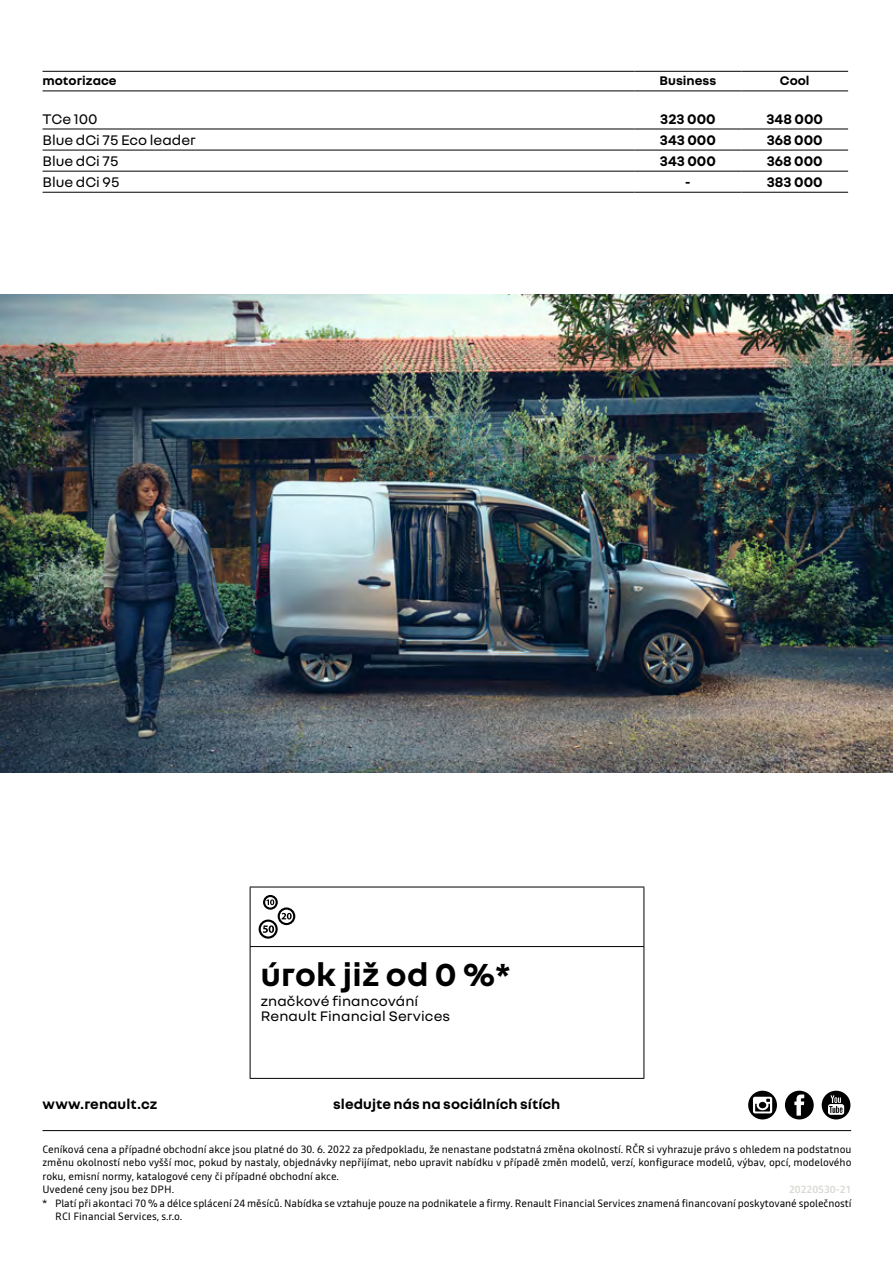
<style>
.page{position:relative;width:893px;height:1263px;background:#fff}
.page>*{position:absolute;margin:0;border:0;box-sizing:border-box;transform-origin:0 0}
.t1{font:700 34.5px "Nouvel R";letter-spacing:.01em;color:#000}
.t2{font:700 15px "Nouvel R";color:#000}
.t3{font:15px/15px "Nouvel R";color:#000}
.t4{font:700 13.5px "Nouvel R";color:#000}
.t5{font:10.5px/13.5px "Read";color:#000}
.t6{font:500 10.5px "Read";color:#dad9d3}
</style>
<div class="page">
<hr style="left:43px;top:1130px;width:808px;height:1px;background:#000">
<div style="left:822px;top:1091px;width:28px;height:28px;background:#000;border-radius:50%"></div>
<svg style="left:828px;top:1095px;width:16px;height:20px"></svg>
<div style="left:785px;top:1091px;width:29px;height:28px;background:#000;border-radius:50%"></div>
<svg style="left:794px;top:1094px;width:10px;height:21px"></svg>
<hr style="left:43px;top:91px;width:592px;height:1px;background:#000">
<hr style="left:634px;top:91px;width:107px;height:1px;background:#000">
<hr style="left:741px;top:91px;width:107px;height:1px;background:#000">
<hr style="left:43px;top:71px;width:592px;height:1px;background:#000">
<hr style="left:634px;top:71px;width:107px;height:1px;background:#000">
<hr style="left:741px;top:71px;width:107px;height:1px;background:#000">
<hr style="left:43px;top:129px;width:592px;height:1px;background:#000">
<hr style="left:634px;top:129px;width:107px;height:1px;background:#000">
<hr style="left:741px;top:129px;width:107px;height:1px;background:#000">
<hr style="left:43px;top:150px;width:592px;height:1px;background:#000">
<hr style="left:634px;top:150px;width:107px;height:1px;background:#000">
<hr style="left:741px;top:150px;width:107px;height:1px;background:#000">
<hr style="left:43px;top:171px;width:592px;height:1px;background:#000">
<hr style="left:634px;top:171px;width:107px;height:1px;background:#000">
<hr style="left:741px;top:171px;width:107px;height:1px;background:#000">
<hr style="left:43px;top:192px;width:592px;height:1px;background:#000">
<hr style="left:634px;top:192px;width:107px;height:1px;background:#000">
<hr style="left:741px;top:192px;width:107px;height:1px;background:#000">
<svg style="left:748px;top:1091px;width:29px;height:28px"></svg>
<svg style="left:753px;top:1097px;width:19px;height:16px"></svg>
<svg style="left:251px;top:888px;width:393px;height:190px"></svg>
<hr style="left:250px;top:887px;width:394px;height:1px;background:#000">
<hr style="left:250px;top:887px;width:1px;height:59px;background:#000">
<hr style="left:644px;top:887px;width:1px;height:59px;background:#000">
<hr style="left:250px;top:946px;width:394px;height:1px;background:#000">
<hr style="left:250px;top:947px;width:1px;height:131px;background:#000">
<hr style="left:644px;top:947px;width:1px;height:131px;background:#000">
<hr style="left:250px;top:1078px;width:394px;height:1px;background:#000">
<svg style="left:259px;top:895px;width:36px;height:44px"></svg>
<img style="left:0;top:294px;width:893px;height:478px">
<p class="t4" style="left:43px;top:72px;width:76px">motorizace</p>
<p class="t4" style="left:660px;top:72px;width:58px">Business</p>
<p class="t4" style="left:780px;top:72px;width:31px">Cool</p>
<h2 class="t3" style="left:43px;top:110px;width:57px">TCe 100</h2>
<h2 class="t2" style="left:660px;top:109px;width:57px">323 000</h2>
<h2 class="t2" style="left:766px;top:109px;width:58px">348 000</h2>
<h2 class="t3" style="left:43px;top:131px;width:155px">Blue dCi 75 Eco leader</h2>
<h2 class="t2" style="left:660px;top:130px;width:58px">343 000</h2>
<h2 class="t2" style="left:767px;top:130px;width:58px">368 000</h2>
<h2 class="t3" style="left:43px;top:153px;width:77px">Blue dCi 75</h2>
<h2 class="t2" style="left:660px;top:151px;width:58px">343 000</h2>
<h2 class="t2" style="left:767px;top:151px;width:58px">368 000</h2>
<h2 class="t3" style="left:43px;top:174px;width:78px">Blue dCi 95</h2>
<h2 class="t2" style="left:685px;top:172px;width:7px">-</h2>
<h2 class="t2" style="left:767px;top:172px;width:57px">383 000</h2>
<h1 class="t1" style="left:261px;top:952px;width:251px">úrok již od 0 %*</h1>
<h2 class="t3" style="left:261px;top:992px;width:191px">značkové financování<br>Renault Financial Services</h2>
<h2 class="t2" style="left:43px;top:1094px;width:116px">www.renault.cz</h2>
<h2 class="t2" style="left:333px;top:1094px;width:229px">sledujte nás na sociálních sítích</h2>
<p class="t5" style="left:43px;top:1142px;width:810px">Ceníková cena a případné obchodní akce jsou platné do 30. 6. 2022 za předpokladu, že nenastane podstatná změna okolností. RČR si vyhrazuje právo s ohledem na podstatnou změnu okolností nebo vyšší moc, pokud by nastaly, objednávky nepřijímat, nebo upravit nabídku v případě změn modelů, verzí, konfigurace modelů, výbav, opcí, modelového roku, emisní normy, katalogové ceny či případné obchodní akce.<br>Uvedené ceny jsou bez DPH.</p>
<p class="t6" style="left:789px;top:1182px;width:64px">20220530-21</p>
<p class="t5" style="left:55px;top:1196px;width:798px;text-indent:-13px">* Platí při akontaci 70 % a délce splácení 24 měsíců. Nabídka se vztahuje pouze na podnikatele a firmy. Renault Financial Services znamená financovaní poskytované společností<br>RCI Financial Services, s.r.o.</p>
</div>
